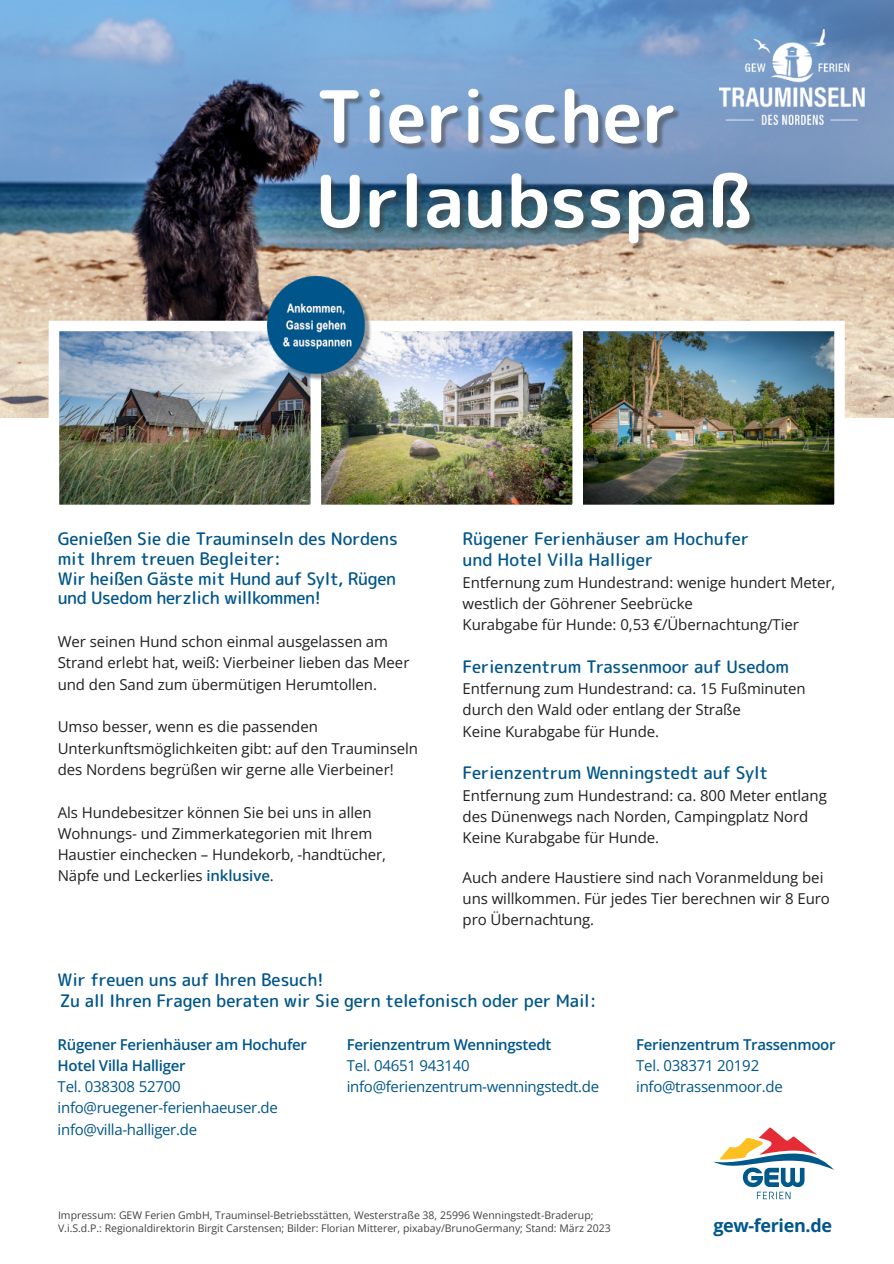
<style>
.page{position:relative;width:894px;height:1264px;background:#fff}
.page>*{position:absolute;margin:0;border:0;box-sizing:border-box;transform-origin:0 0}
.t1{font:700 72px/84.4px "Rounded Mplus 1 c";color:#fff}
.t2{font:700 18px "Open Sans";letter-spacing:-.02em;color:#00568a}
.t3{font:500 17.25px/19.8px "Rounded Mplus 1 c";letter-spacing:-.005em;color:#00568a}
.t4{font:15px/21.3px "Open Sans";letter-spacing:-.005em;color:#221f20}
.t5{font:15px/21.3px "Open Sans";letter-spacing:-.02em;color:#00568a}
.t6{font:600 15px/21.3px "Open Sans";letter-spacing:-.02em;color:#00568a}
.t7{font:10.5px/12.6px "Open Sans";color:#434041}
.s1{font-weight:600;color:#00568a}
</style>
<div class="page">
<img style="left:0;top:0;width:893px;height:418px">
<svg style="left:713px;top:1127px;width:120px;height:71px"></svg>
<img style="left:60px;top:331px;width:773px;height:173px">
<div style="left:572px;top:320px;width:272px;height:195px;border:10px solid #fff"></div>
<div style="left:310px;top:320px;width:272px;height:195px;border:10px solid #fff"></div>
<img style="left:719px;top:29px;width:144px;height:95px">
<img style="left:267px;top:276px;width:104px;height:105px">
<img style="left:322px;top:91px;width:434px;height:159px">
<h1 class="t1" style="left:316px;top:75px;width:437px">Tierischer<br>Urlaubsspaß</h1>
<p class="t3" style="left:58px;top:528px;width:341px">Genießen Sie die Trauminseln des Nordens mit Ihrem treuen Begleiter:<br>Wir heißen Gäste mit Hund auf Sylt, Rügen und Usedom herzlich willkommen!</p>
<p class="t4" style="left:58px;top:630px;width:353px">Wer seinen Hund schon einmal ausgelassen am<br>Strand erlebt hat, weiß: Vierbeiner lieben das Meer und den Sand zum übermütigen Herumtollen.</p>
<p class="t4" style="left:58px;top:715px;width:362px">Umso besser, wenn es die passenden<br>Unterkunftsmöglichkeiten gibt: auf den Trauminseln des Nordens begrüßen wir gerne alle Vierbeiner!</p>
<p class="t4" style="left:58px;top:800px;width:330px">Als Hundebesitzer können Sie bei uns in allen Wohnungs- und Zimmerkategorien mit Ihrem Haustier einchecken – Hundekorb, -handtücher, Näpfe und Leckerlies <span class="s1">inklusive</span>.</p>
<p class="t3" style="left:462px;top:528px;width:288px;line-height:21.3px">Rügener Ferienhäuser am Hochufer und Hotel Villa Halliger</p>
<p class="t4" style="left:462px;top:571px;width:374px">Entfernung zum Hundestrand: wenige hundert Meter, westlich der Göhrener Seebrücke<br>Kurabgabe für Hunde: 0,53 €/Übernachtung/Tier</p>
<p class="t3" style="left:462px;top:656px;width:328px">Ferienzentrum Trassenmoor auf Usedom</p>
<p class="t4" style="left:462px;top:677px;width:344px">Entfernung zum Hundestrand: ca. 15 Fußminuten durch den Wald oder entlang der Straße<br>Keine Kurabgabe für Hunde.</p>
<p class="t3" style="left:462px;top:763px;width:307px">Ferienzentrum Wenningstedt auf Sylt</p>
<p class="t4" style="left:462px;top:784px;width:365px">Entfernung zum Hundestrand: ca. 800 Meter entlang des Dünenwegs nach Norden, Campingplatz Nord<br>Keine Kurabgabe für Hunde.</p>
<p class="t4" style="left:462px;top:866px;width:368px">Auch andere Haustiere sind nach Voranmeldung bei uns willkommen. Für jedes Tier berechnen wir 8 Euro pro Übernachtung.</p>
<p class="t3" style="left:58px;top:968px;width:540px;line-height:21.3px">Wir freuen uns auf Ihren Besuch!<br>Zu all Ihren Fragen beraten wir Sie gern telefonisch oder per Mail:</p>
<p class="t6" style="left:58px;top:1032px;width:251px">Rügener Ferienhäuser am Hochufer<br>Hotel Villa Halliger</p>
<p class="t5" style="left:58px;top:1075px;width:222px">Tel. 038308 52700 info@ruegener-ferienhaeuser.de info@villa-halliger.de</p>
<p class="t6" style="left:347px;top:1032px;width:206px">Ferienzentrum Wenningstedt</p>
<p class="t5" style="left:347px;top:1054px;width:254px">Tel. 04651 943140 info@ferienzentrum-wenningstedt.de</p>
<p class="t6" style="left:636px;top:1032px;width:201px">Ferienzentrum Trassenmoor</p>
<p class="t5" style="left:636px;top:1054px;width:148px">Tel. 038371 20192 info@trassenmoor.de</p>
<p class="t7" style="left:58px;top:1208px;width:554px">Impressum: GEW Ferien GmbH, Trauminsel-Betriebsstätten, Westerstraße 38, 25996 Wenningstedt-Braderup;<br>V.i.S.d.P.: Regionaldirektorin Birgit Carstensen; Bilder: Florian Mitterer, pixabay/BrunoGermany; Stand: März 2023</p>
<p class="t2" style="left:713px;top:1212px;width:120px">gew-ferien.de</p>
</div>
